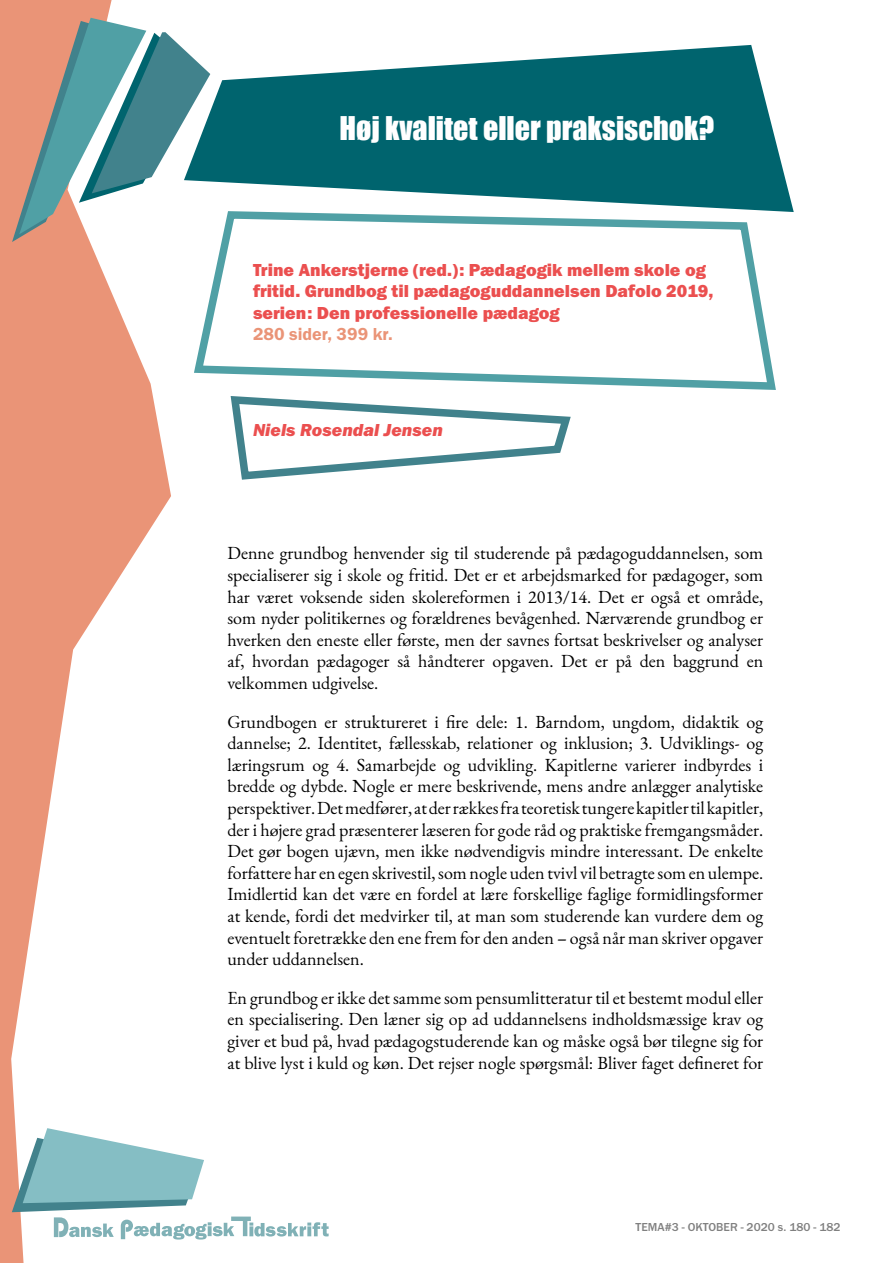
<style>
.page{position:relative;width:893px;height:1263px;background:#fff}
.page>*{position:absolute;margin:0;border:0;box-sizing:border-box;transform-origin:0 0}
.Review_Header{font:30px "Impact";color:#fff}
.t1{font:18px/21.6px "EB Garamond";color:#000;text-align:justify}
.ReviewTitle{font:18px/21.6px "Franklin Gothic URW Hea";color:#eb4f4f}
.Author_Name_End{font:18px "Franklin Gothic URW Hea Ita";color:#eb4f4f}
.ReviewCategory{font:18px "Franklin Gothic URW Dem";color:#ea9477}
.t2{font:500 12px "Franklin Gothic URW";color:#000}
</style>
<div class="page">
<svg style="left:210px;top:45px;width:584px;height:167px;fill:#00646e"></svg>
<svg style="left:0;top:0;width:171px;height:1263px"></svg>
<svg style="left:12px;top:1128px;width:317px;height:111px"></svg>
<svg style="left:12px;top:18px;width:198px;height:224px"></svg>
<svg style="left:230px;top:396px;width:341px;height:84px"></svg>
<svg style="left:189px;top:206px;width:591px;height:184px"></svg>
<p class="Review_Header" style="left:339px;top:105px;width:376px">Høj kvalitet eller praksischok?</p>
<p class="ReviewTitle" style="left:253px;top:258px;width:462px">Trine Ankerstjerne (red.): Pædagogik mellem skole og fritid. Grundbog til pædagoguddannelsen Dafolo 2019, serien: Den professionelle pædagog</p>
<p class="ReviewCategory" style="left:253px;top:323px;width:141px">280 sider, 399 kr.</p>
<p class="Author_Name_End" style="left:253px;top:418px;width:191px">Niels Rosendal Jensen</p>
<p class="t1" style="left:227px;top:543px;width:537px">Denne grundbog henvender sig til studerende på pædagoguddannelsen, som specialiserer sig i skole og fritid. Det er et arbejdsmarked for pædagoger, som har været voksende siden skolereformen i 2013/14. Det er også et område, som nyder politikernes og forældrenes bevågenhed. Nærværende grundbog er hverken den eneste eller første, men der savnes fortsat beskrivelser og analyser af, hvordan pædagoger så håndterer opgaven. Det er på den baggrund en velkommen udgivelse.</p>
<p class="t1" style="left:227px;top:711px;width:537px">Grundbogen er struktureret i fire dele: 1. Barndom, ungdom, didaktik og dannelse; 2. Identitet, fællesskab, relationer og inklusion; 3. Udviklings- og læringsrum og 4. Samarbejde og udvikling. Kapitlerne varierer indbyrdes i bredde og dybde. Nogle er mere beskrivende, mens andre anlægger analytiske perspektiver. Det medfører, at der rækkes fra teoretisk tungere kapitler til kapitler, der i højere grad præsenterer læseren for gode råd og praktiske fremgangsmåder.<br>Det gør bogen ujævn, men ikke nødvendigvis mindre interessant. De enkelte forfattere har en egen skrivestil, som nogle uden tvivl vil betragte som en ulempe.<br>Imidlertid kan det være en fordel at lære forskellige faglige formidlingsformer at kende, fordi det medvirker til, at man som studerende kan vurdere dem og eventuelt foretrække den ene frem for den anden – også når man skriver opgaver under uddannelsen.</p>
<p class="t1" style="left:227px;top:987px;width:537px">En grundbog er ikke det samme som pensumlitteratur til et bestemt modul eller en specialisering. Den læner sig op ad uddannelsens indholdsmæssige krav og giver et bud på, hvad pædagogstuderende kan og måske også bør tilegne sig for at blive lyst i kuld og køn. Det rejser nogle spørgsmål: Bliver faget defineret for</p>
<p class="t2" style="left:636px;top:1220px;width:206px">TEMA#3 - OKTOBER - 2020 s. 180 - 182</p>
</div>
